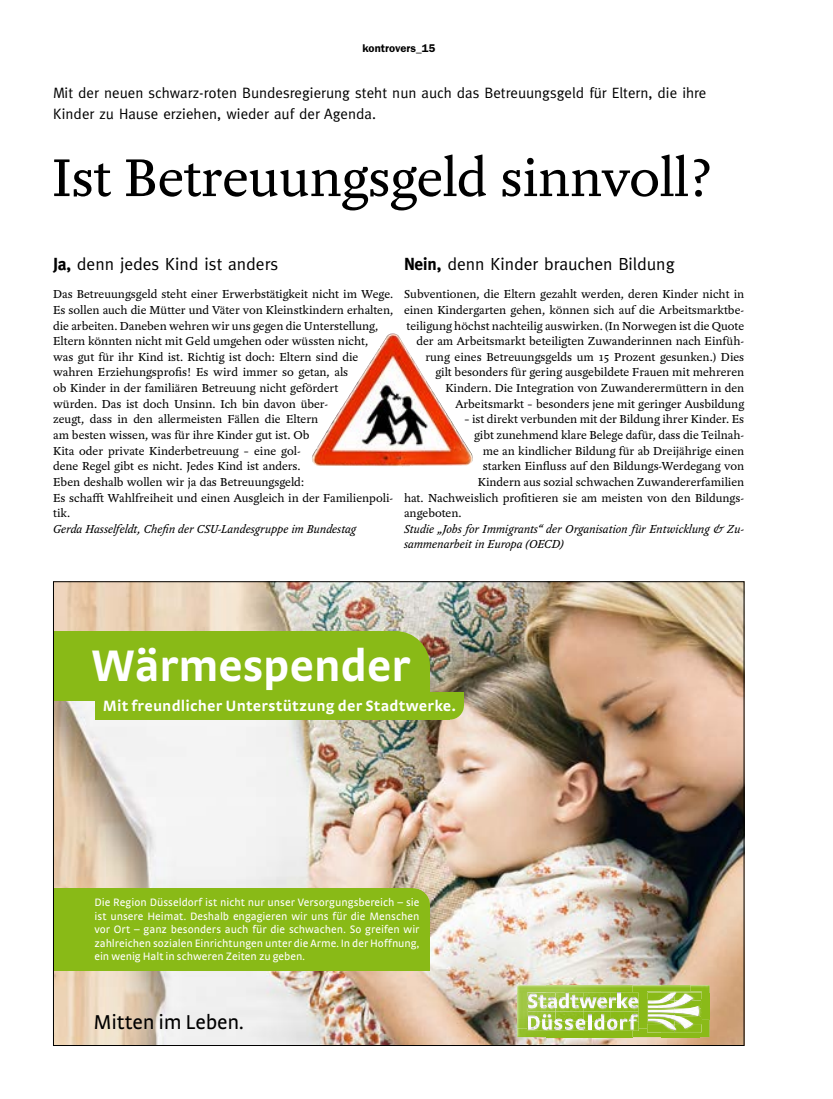
<style>
.page{position:relative;width:833px;height:1099px;background:#fff}
.page>*{position:absolute;margin:0;border:0;box-sizing:border-box;transform-origin:0 0}
.Headline_2{font:57.5px "Yoga OT";letter-spacing:-.01em;color:#000}
.t1{font:700 46.5px "Strada TF";letter-spacing:-.01em;color:#fff}
.t2{font:21.12px "Strada TF";letter-spacing:-.01em;color:#000}
.Headline_3{font:17.5px "Meta";color:#000}
.t3{font:700 15.75px "Strada TF";letter-spacing:.01em;color:#fff}
.Hervorhebung{font:15px/20.6px "Meta";letter-spacing:.005em;color:#000}
.Fließtext_neu_10_201{font:12.5px/15.6px "Yoga OT";color:#000}
.Fließtext_neu_10_201-2{font:italic 12.5px/15.6px "Yoga OT";color:#000}
.t4{font:11.25px/13.6px "Strada TF";color:#fff;text-align:justify}
.Rubrik_rechts{font:600 11.25px "Franklin Gothic";color:#000}
.s1{font-weight:700}
</style>
<div class="page">
<img style="left:55px;top:583px;width:687px;height:460px">
<img style="left:517px;top:985px;width:29px;height:7px">
<img style="left:546px;top:985px;width:115px;height:7px">
<img style="left:661px;top:985px;width:29px;height:6px">
<img style="left:690px;top:985px;width:19px;height:8px">
<img style="left:702px;top:993px;width:7px;height:26px">
<img style="left:702px;top:1019px;width:7px;height:18px">
<img style="left:648px;top:991px;width:53px;height:1px">
<svg style="left:517px;top:992px;width:185px;height:45px"></svg>
<div style="left:53px;top:905px;width:377px;height:65px;background:#89ba17"></div>
<div style="left:53px;top:888px;width:360px;height:34px;background:#89ba17"></div>
<div style="left:396px;top:888px;width:34px;height:34px;background:#89ba17;border-radius:50%"></div>
<div style="left:360px;top:631px;width:70px;height:69px;background:#89ba17;border-radius:50%"></div>
<div style="left:53px;top:631px;width:342px;height:69px;background:#89ba17"></div>
<div style="left:360px;top:665px;width:70px;height:35px;background:#89ba17"></div>
<div style="left:96px;top:692px;width:354px;height:27px;background:#89ba17"></div>
<div style="left:436px;top:692px;width:28px;height:27px;background:#89ba17;border-radius:50%"></div>
<div style="left:436px;top:692px;width:28px;height:13px;background:#89ba17"></div>
<img style="left:312px;top:333px;width:161px;height:133px">
<p class="Rubrik_rechts" style="left:362px;top:41px;width:74px">kontrovers_15</p>
<p class="Hervorhebung" style="left:53px;top:82px;width:654px">Mit der neuen schwarz-roten Bundesregierung steht nun auch das Betreuungsgeld für Eltern, die ihre<br>Kinder zu Hause erziehen, wieder auf der Agenda.</p>
<p class="Headline_2" style="left:52px;top:147px;width:662px">Ist Betreuungsgeld sinnvoll?</p>
<p class="Headline_3" style="left:53px;top:253px;width:226px"><span class="s1">Ja,</span> denn jedes Kind ist anders</p>
<p class="Headline_3" style="left:404px;top:253px;width:272px"><span class="s1">Nein,</span> denn Kinder brauchen Bildung</p>
<p class="Fließtext_neu_10_201" style="left:53px;top:287px;width:342px">Das Betreuungsgeld steht einer Erwerbstätigkeit nicht im Wege.<br>Es sollen auch die Mütter und Väter von Kleinstkindern erhalten, die arbeiten. Daneben wehren wir uns gegen die Unterstellung, Eltern könnten nicht mit Geld umgehen oder wüssten nicht,<br>was gut für ihr Kind ist. Richtig ist doch: Eltern sind die wahren Erziehungsprofis! Es wird immer so getan, als<br>ob Kinder in der familiären Betreuung nicht gefördert<br>würden. Das ist doch Unsinn. Ich bin davon über-<br>zeugt, dass in den allermeisten Fällen die Eltern<br>am besten wissen, was für ihre Kinder gut ist. Ob<br>Kita oder private Kinderbetreuung – eine gol-<br>dene Regel gibt es nicht. Jedes Kind ist anders.<br>Eben deshalb wollen wir ja das Betreuungsgeld:<br>Es schafft Wahlfreiheit und einen Ausgleich in der Familienpoli&shy;tik.</p>
<p class="Fließtext_neu_10_201-2" style="left:53px;top:521px;width:305px">Gerda Hasselfeldt, Chefin der CSU-Landesgruppe im Bundestag</p>
<p class="Fließtext_neu_10_201" style="left:404px;top:287px;width:342px;text-align:right">Subventionen, die Eltern gezahlt werden, deren Kinder nicht in einen Kindergarten gehen, können sich auf die Arbeitsmarktbe&shy;teiligung höchst nachteilig auswirken. (In Norwegen ist die Quote der am Arbeitsmarkt beteiligten Zuwanderinnen nach Einfüh&shy;rung eines Betreuungsgelds um 15 Prozent gesunken.) Dies<br>gilt besonders für gering ausgebildete Frauen mit mehreren Kindern. Die Integration von Zuwanderermüttern in den Arbeitsmarkt – besonders jene mit geringer Ausbildung</p>
<p class="Fließtext_neu_10_201" style="left:464px;top:412px;width:282px">– ist direkt verbunden mit der Bildung ihrer Kinder. Es</p>
<p class="Fließtext_neu_10_201" style="left:474px;top:427px;width:272px">gibt zunehmend klare Belege dafür, dass die Teilnah-</p>
<p class="Fließtext_neu_10_201" style="left:483px;top:443px;width:263px">me an kindlicher Bildung für ab Dreijährige einen</p>
<p class="Fließtext_neu_10_201" style="left:483px;top:458px;width:263px">starken Einfluss auf den Bildungs-Werdegang von</p>
<p class="Fließtext_neu_10_201" style="left:478px;top:474px;width:268px">Kindern aus sozial schwachen Zuwandererfamilien</p>
<p class="Fließtext_neu_10_201" style="left:404px;top:490px;width:342px">hat. Nachweislich profitieren sie am meisten von den Bildungs-</p>
<p class="Fließtext_neu_10_201" style="left:404px;top:505px;width:59px">angeboten.</p>
<p class="Fließtext_neu_10_201-2" style="left:404px;top:521px;width:342px">Studie „Jobs for Immigrants“ der Organisation für Entwicklung &amp; Zu&shy;sammenarbeit in Europa (OECD)</p>
<p class="t1" style="left:91px;top:637px;width:320px">Wärmespender</p>
<p class="t3" style="left:103px;top:696px;width:354px">Mit freundlicher Unterstützung der Stadtwerke.</p>
<p class="t4" style="left:94px;top:895px;width:326px">Die Region Düsseldorf ist nicht nur unser Versorgungsbereich – sie ist unsere Heimat. Deshalb engagieren wir uns für die Menschen vor Ort – ganz besonders auch für die schwachen. So greifen wir zahlreichen sozialen Einrichtungen unter die Arme. In der Hoffnung, ein wenig Halt in schweren Zeiten zu geben.</p>
<p class="t2" style="left:94px;top:1010px;width:152px">Mitten im Leben.</p>
</div>
